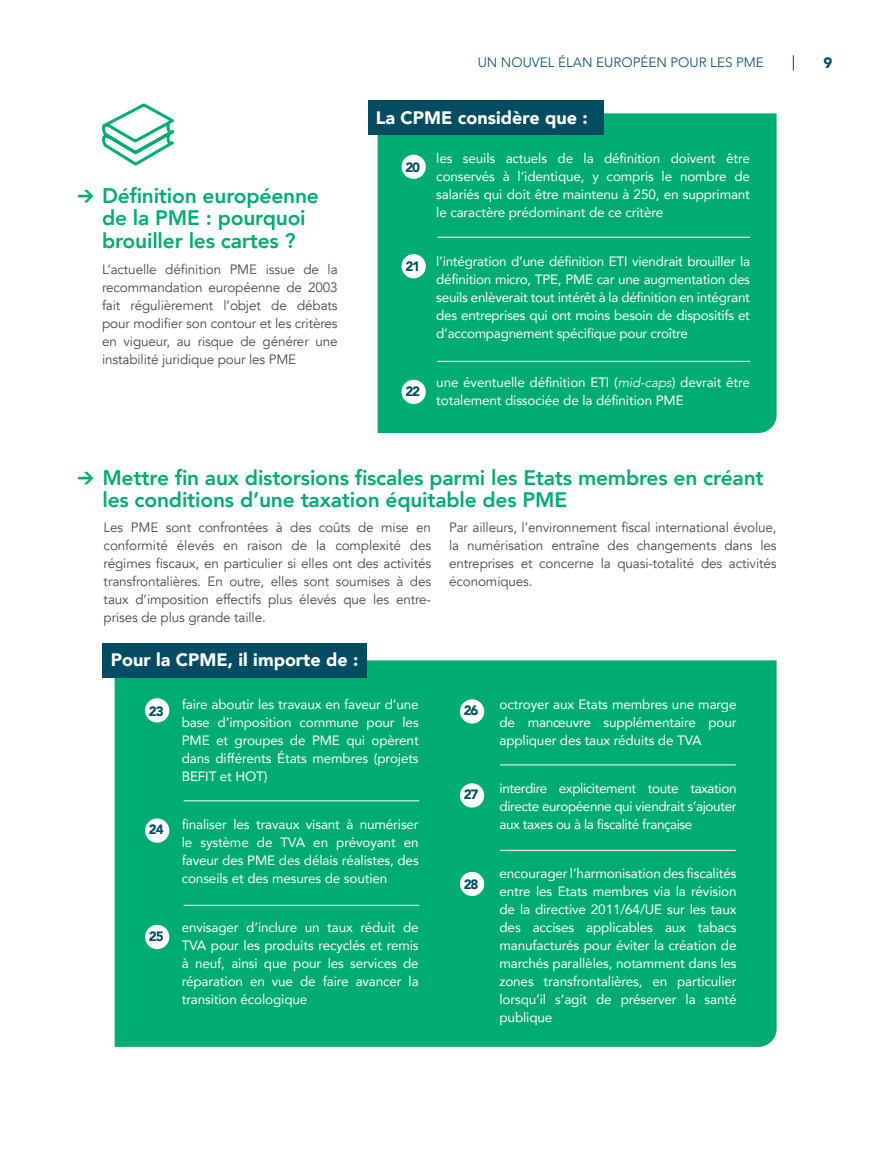
<style>
.page{position:relative;width:893px;height:1149px;background:#fff}
.page>*{position:absolute;margin:0;border:0;box-sizing:border-box;transform-origin:0 0}
.t1{font:800 21px/22.5px "Avenir";letter-spacing:-.01em;color:#00ab74}
.t2{font:900 18px "Avenir";color:#fff}
.t3{font:900 16.5px "DIN";color:#00ab74}
.t4{font:900 15px "Avenir";color:#044c62}
.t5{font:13.5px/18px "Avenir";letter-spacing:-.01em;color:#fff;text-align:justify}
.t6{font:13.5px/18px "Avenir";letter-spacing:-.01em;color:#474a4e;text-align:justify}
.t7{font:300 13.5px "Avenir";color:#044c62}
.t8{font:900 13.5px "Avenir";letter-spacing:-.09em;color:#044c62}
.s1{font-weight:300;font-style:italic}
</style>
<div class="page">
<svg style="left:793px;top:55px;width:1px;height:16px"></svg>
<div style="left:115px;top:660px;width:662px;height:386px;background:#00ab74"></div>
<div style="left:102px;top:643px;width:265px;height:34px;background:#044c62"></div>
<hr style="left:184px;top:904px;width:235px;height:1px;background:#fff">
<div style="left:460px;top:699px;width:24px;height:24px;background:#fff;border-radius:50%"></div>
<div style="left:460px;top:783px;width:24px;height:24px;background:#fff;border-radius:50%"></div>
<div style="left:460px;top:871px;width:24px;height:24px;background:#fff;border-radius:50%"></div>
<hr style="left:184px;top:800px;width:235px;height:1px;background:#fff">
<hr style="left:500px;top:764px;width:236px;height:1px;background:#fff">
<hr style="left:500px;top:849px;width:236px;height:1px;background:#fff">
<div style="left:145px;top:698px;width:24px;height:24px;background:#fff;border-radius:50%"></div>
<div style="left:145px;top:818px;width:24px;height:24px;background:#fff;border-radius:50%"></div>
<div style="left:145px;top:924px;width:24px;height:24px;background:#fff;border-radius:50%"></div>
<div style="left:378px;top:113px;width:399px;height:320px;background:#00ab74"></div>
<div style="left:368px;top:100px;width:235px;height:34px;background:#044c62"></div>
<div style="left:402px;top:155px;width:24px;height:24px;background:#fff;border-radius:50%"></div>
<div style="left:402px;top:254px;width:24px;height:24px;background:#fff;border-radius:50%"></div>
<div style="left:402px;top:379px;width:24px;height:25px;background:#fff;border-radius:50%"></div>
<hr style="left:437px;top:237px;width:313px;height:1px;background:#fff">
<hr style="left:437px;top:361px;width:313px;height:1px;background:#fff">
<svg style="left:102px;top:103px;width:72px;height:63px"></svg>
<p class="t3" style="left:78px;top:184px;width:18px">&gt;</p>
<h1 class="t1" style="left:102px;top:184px;width:218px">Définition européenne de la PME : pourquoi brouiller les cartes ?</h1>
<p class="t6" style="left:102px;top:261px;width:237px">L’actuelle définition PME issue de la recommandation européenne de 2003 fait régulièrement l’objet de débats pour modifier son contour et les critères en vigueur, au risque de générer une instabilité juridique pour les PME</p>
<p class="t7" style="left:478px;top:54px;width:288px">UN NOUVEL ÉLAN EUROPÉEN POUR LES PME</p>
<p class="t4" style="left:823px;top:50px;width:10px">9</p>
<h2 class="t2" style="left:376px;top:102px;width:213px">La CPME considère que :</h2>
<p class="t5" style="left:436px;top:149px;width:315px">les seuils actuels de la définition doivent être conservés à l’identique, y compris le nombre de salariés qui doit être maintenu à 250, en supprimant le caractère prédominant de ce critère</p>
<p class="t5" style="left:436px;top:252px;width:315px">l’intégration d’une définition ETI viendrait brouiller la définition micro, TPE, PME car une augmentation des seuils enlèverait tout intérêt à la définition en intégrant des entreprises qui ont moins besoin de dispositifs et d’accompagnement spécifique pour croître</p>
<p class="t5" style="left:436px;top:372px;width:315px">une éventuelle définition ETI (<span class="s1">mid-caps</span>) devrait être totalement dissociée de la définition PME</p>
<p class="t8" style="left:405px;top:155px;width:16px">20</p>
<p class="t8" style="left:405px;top:255px;width:16px">21</p>
<p class="t8" style="left:405px;top:379px;width:16px">22</p>
<p class="t3" style="left:78px;top:465px;width:18px">&gt;</p>
<h1 class="t1" style="left:102px;top:466px;width:663px">Mettre fin aux distorsions fiscales parmi les Etats membres en créant les conditions d’une taxation équitable des PME</h1>
<p class="t6" style="left:104px;top:518px;width:329px">Les PME sont confrontées à des coûts de mise en conformité élevés en raison de la complexité des régimes fiscaux, en particulier si elles ont des activités transfrontalières. En outre, elles sont soumises à des taux d’imposition effectifs plus élevés que les entre&shy;prises de plus grande taille.</p>
<p class="t6" style="left:449px;top:518px;width:329px">Par ailleurs, l’environnement fiscal international évolue, la numérisation entraîne des changements dans les entreprises et concerne la quasi-totalité des activités économiques.</p>
<h2 class="t2" style="left:111px;top:644px;width:249px">Pour la CPME, il importe de :</h2>
<p class="t5" style="left:182px;top:694px;width:239px">faire aboutir les travaux en faveur d’une base d’imposition commune pour les PME et groupes de PME qui opèrent dans différents États membres (projets BEFIT et HOT)</p>
<p class="t5" style="left:182px;top:815px;width:239px">finaliser les travaux visant à numériser le système de TVA en prévoyant en faveur des PME des délais réalistes, des conseils et des mesures de soutien</p>
<p class="t5" style="left:182px;top:917px;width:239px">envisager d’inclure un taux réduit de TVA pour les produits recyclés et remis à neuf, ainsi que pour les services de réparation en vue de faire avancer la transition écologique</p>
<p class="t8" style="left:149px;top:699px;width:16px">23</p>
<p class="t8" style="left:149px;top:817px;width:16px">24</p>
<p class="t8" style="left:149px;top:924px;width:16px">25</p>
<p class="t8" style="left:464px;top:698px;width:16px">26</p>
<p class="t8" style="left:464px;top:782px;width:16px">27</p>
<p class="t8" style="left:464px;top:872px;width:16px">28</p>
<p class="t5" style="left:499px;top:694px;width:239px">octroyer aux Etats membres une marge de manœuvre supplémentaire pour appliquer des taux réduits de TVA</p>
<p class="t5" style="left:499px;top:779px;width:239px">interdire explicitement toute taxation directe européenne qui viendrait s’ajouter aux taxes ou à la fiscalité française</p>
<p class="t5" style="left:499px;top:863px;width:239px">encourager l’harmonisation des fiscalités entre les Etats membres via la révision de la directive 2011/64/UE sur les taux des accises applicables aux tabacs manufacturés pour éviter la création de marchés parallèles, notamment dans les zones transfrontalières, en particulier lorsqu’il s’agit de préserver la santé publique</p>
</div>
